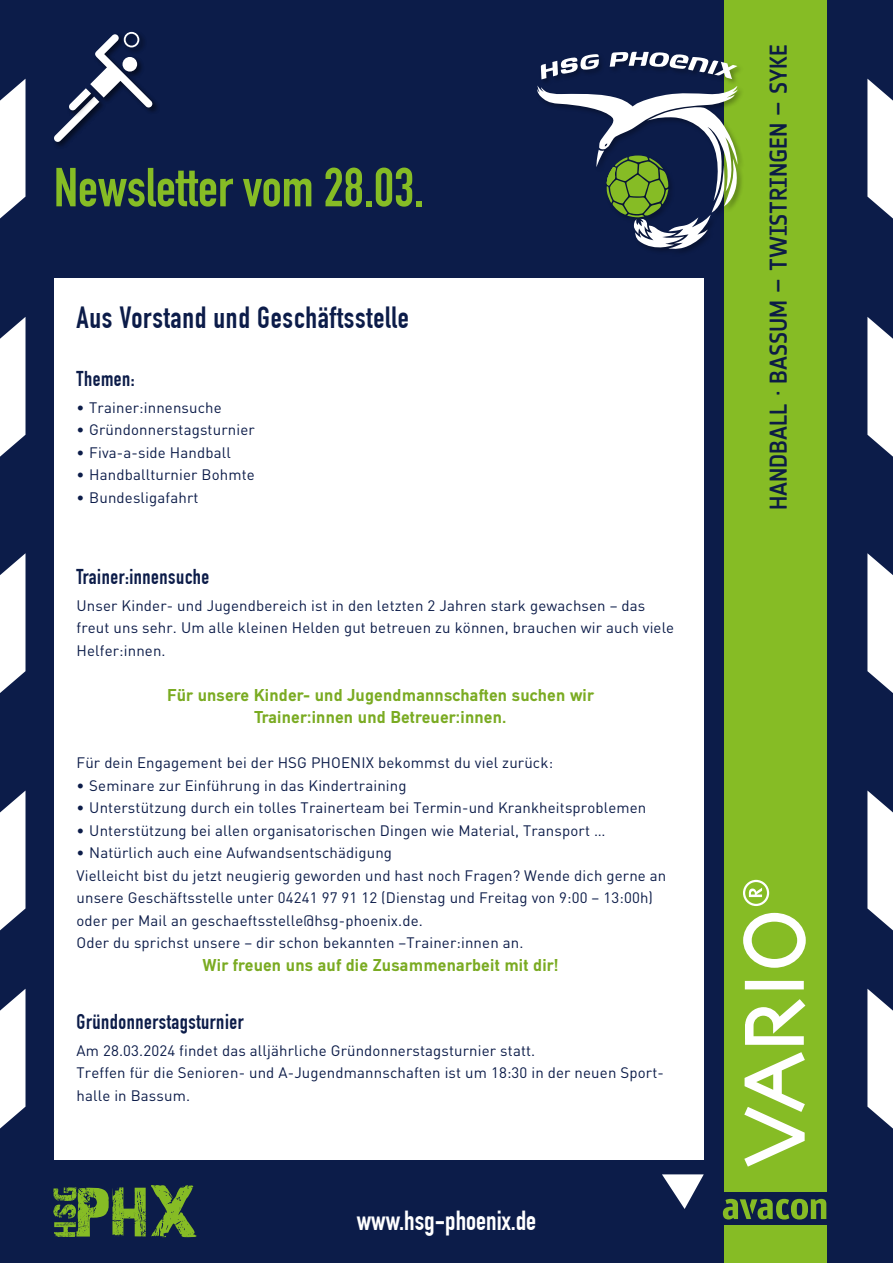
<style>
.page{position:relative;width:893px;height:1263px;background:#0c1c49}
.page>*{position:absolute;margin:0;border:0;box-sizing:border-box;transform-origin:0 0}
.t1{font:700 54px "DIN Condensed";color:#86bc25}
.t2{font:700 30px "DIN Condensed";letter-spacing:.025em;color:#0c1c49}
.t3{font:700 27px "DIN Condensed";color:#fff}
.t4{font:500 24px "Notes Soft";color:#0c1c45}
.t5{font:700 21px "DIN Condensed";letter-spacing:.025em;color:#0c1c49}
.t6{font:700 18px/22.5px "DIN Mittel EF";letter-spacing:.01em;color:#7aab22;text-align:center}
.t7{font:15px/22.5px "DIN";letter-spacing:.01em;color:#0c1c49}
</style>
<div class="page">
<svg style="left:53px;top:1185px;width:143px;height:52px"></svg>
<div style="left:724px;top:0;width:102px;height:1046px;background:#86bc25"></div>
<div style="left:724px;top:1037px;width:102px;height:154px;background:#86bc25"></div>
<div style="left:724px;top:1225px;width:102px;height:38px;background:#86bc25"></div>
<div style="left:54px;top:279px;width:650px;height:881px;background:#fff"></div>
<svg style="left:662px;top:1174px;width:42px;height:35px"></svg>
<svg style="left:723px;top:1199px;width:103px;height:20px"></svg>
<svg style="left:745px;top:981px;width:59px;height:8px"></svg>
<svg style="left:744px;top:1052px;width:61px;height:114px"></svg>
<svg style="left:743px;top:913px;width:63px;height:55px"></svg>
<svg style="left:745px;top:999px;width:60px;height:46px"></svg>
<svg style="left:743px;top:880px;width:26px;height:26px"></svg>
<div style="left:53px;top:95px;width:53px;height:54px;background:#000;opacity:.3"></div>
<div style="left:89px;top:33px;width:71px;height:82px;background:#000;opacity:.3"></div>
<svg style="left:54px;top:32px;width:98px;height:110px"></svg>
<div style="left:535px;top:50px;width:210px;height:206px;background:#000;opacity:.3"></div>
<svg style="left:537px;top:85px;width:202px;height:168px"></svg>
<svg style="left:541px;top:54px;width:58px;height:25px"></svg>
<svg style="left:610px;top:51px;width:127px;height:28px"></svg>
<svg style="left:0;top:317px;width:26px;height:140px"></svg>
<svg style="left:867px;top:317px;width:26px;height:140px;background:#d4d7df"></svg>
<svg style="left:0;top:79px;width:26px;height:140px"></svg>
<svg style="left:867px;top:79px;width:26px;height:140px;background:#d4d7df"></svg>
<svg style="left:0;top:553px;width:26px;height:140px;background:#d4d7df"></svg>
<svg style="left:867px;top:553px;width:26px;height:140px;background:#d4d7df"></svg>
<svg style="left:0;top:989px;width:26px;height:140px;background:#d4d7df"></svg>
<svg style="left:867px;top:989px;width:26px;height:140px;background:#d4d7df"></svg>
<svg style="left:0;top:790px;width:26px;height:141px"></svg>
<svg style="left:867px;top:790px;width:26px;height:141px"></svg>
<h1 class="t1" style="left:54px;top:156px;width:372px">Newsletter vom 28.03.</h1>
<h2 class="t2" style="left:77px;top:299px;width:334px">Aus Vorstand und Geschäftsstelle</h2>
<h3 class="t5" style="left:77px;top:366px;width:60px">Themen:</h3>
<p class="t7" style="left:77px;top:396px;width:147px">• Trainer:innensuche</p>
<p class="t7" style="left:77px;top:418px;width:180px">• Gründonnerstagsturnier</p>
<p class="t7" style="left:77px;top:441px;width:156px">• Fiva-a-side Handball</p>
<p class="t7" style="left:77px;top:463px;width:180px">• Handballturnier Bohmte</p>
<p class="t7" style="left:77px;top:486px;width:123px">• Bundesligafahrt</p>
<h3 class="t5" style="left:77px;top:564px;width:134px">Trainer:innensuche</h3>
<p class="t7" style="left:77px;top:594px;width:599px">Unser Kinder- und Jugendbereich ist in den letzten 2 Jahren stark gewachsen – das freut uns sehr. Um alle kleinen Helden gut betreuen zu können, brauchen wir auch viele<br>Helfer:innen.</p>
<p class="t6" style="left:167px;top:683px;width:428px">Für unsere Kinder- und Jugendmannschaften suchen wir<br>Trainer:innen und Betreuer:innen.</p>
<p class="t7" style="left:77px;top:751px;width:478px">Für dein Engagement bei der HSG PHOENIX bekommst du viel zurück:</p>
<p class="t7" style="left:77px;top:774px;width:332px">• Seminare zur Einführung in das Kindertraining</p>
<p class="t7" style="left:77px;top:796px;width:571px">• Unterstützung durch ein tolles Trainerteam bei Termin-und Krankheitsproblemen</p>
<p class="t7" style="left:77px;top:819px;width:530px">• Unterstützung bei allen organisatorischen Dingen wie Material, Transport …</p>
<p class="t7" style="left:77px;top:841px;width:591px">• Natürlich auch eine Aufwandsentschädigung<br>Vielleicht bist du jetzt neugierig geworden und hast noch Fragen? Wende dich gerne an unsere Geschäftsstelle unter 04241 97 91 12 (Dienstag und Freitag von 9:00 – 13:00h) oder per Mail an geschaeftsstelle@hsg-phoenix.de.<br>Oder du sprichst unsere – dir schon bekannten –Trainer:innen an.</p>
<p class="t6" style="left:203px;top:953px;width:357px">Wir freuen uns auf die Zusammenarbeit mit dir!</p>
<h3 class="t5" style="left:77px;top:1009px;width:169px">Gründonnerstagsturnier</h3>
<p class="t7" style="left:77px;top:1039px;width:589px">Am 28.03.2024 findet das alljährliche Gründonnerstagsturnier statt.<br>Treffen für die Senioren- und A-Jugendmannschaften ist um 18:30 in der neuen Sport&shy;halle in Bassum.</p>
<h3 class="t3" style="left:357px;top:1205px;width:181px">www.hsg-phoenix.de</h3>
<h3 class="t4" style="left:765px;top:510px;width:467px;rotate:-90deg">Handball · Bassum – Twistringen – Syke</h3>
</div>
